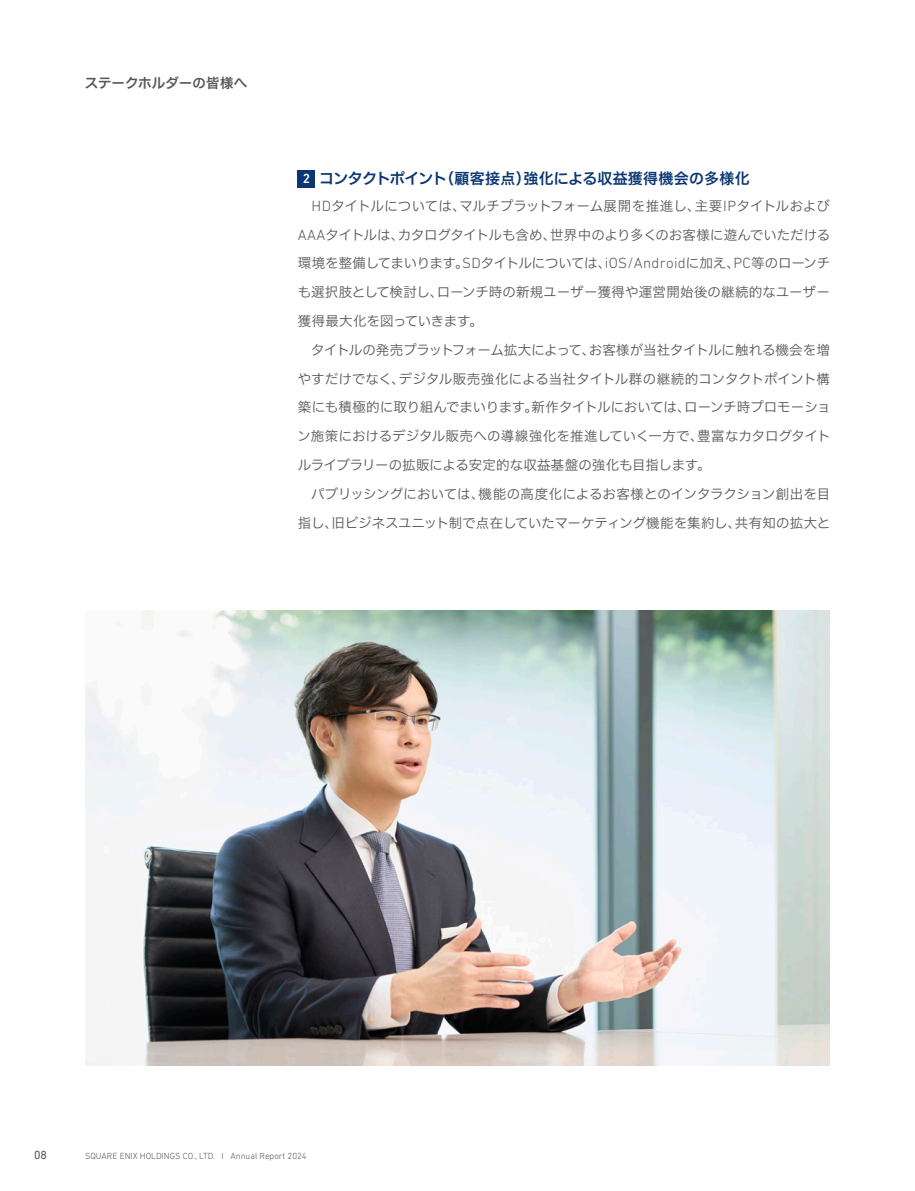
<style>
.page{position:relative;width:915px;height:1191px;background:#fff}
.page>*{position:absolute;margin:0;border:0;box-sizing:border-box;transform-origin:0 0}
.t1{font:15px "Hiragino UD Sans F Std N W6";letter-spacing:.005em;color:#0a3672}
.t2{font:13.5px/28.8px "Hiragino UD Sans F Std N W3";letter-spacing:-.005em;color:#57585a;text-align:justify}
.t3{font:13.5px "Hiragino UD Sans F Std N W6";color:#57585a}
.t4{font:12px "DIN Next LT Pro";color:#57585a}
.t5{font:300 9px "DIN Next LT Pro";color:#57585a}
.s1{font-family:"DIN Next LT Pro";font-weight:500;font-size:13.5px;color:#fff}
.s2{font-family:"DIN Next LT Pro";font-weight:300;font-size:15px}
</style>
<div class="page">
<div style="left:298px;top:170px;width:17px;height:17px;background:#0a3672"></div>
<img style="left:85px;top:610px;width:744px;height:455px">
<p class="t3" style="left:85px;top:73px;width:164px">ステークホルダーの皆様へ</p>
<p class="t1" style="left:302px;top:167px;width:448px"><span class="s1">2</span> コンタクトポイント（顧客接点）強化による収益獲得機会の多様化</p>
<p class="t2" style="left:297px;top:191px;width:534px;text-indent:14px"><span class="s2">HD</span>タイトルについては、マルチプラットフォーム展開を推進し、主要<span class="s2">IP</span>タイトルおよび<span class="s2">AAA</span>タイトルは、カタログタイトルも含め、世界中のより多くのお客様に遊んでいただける環境を整備してまいります。<span class="s2">SD</span>タイトルについては、<span class="s2">iOS/Android</span>に加え、<span class="s2">PC</span>等のローンチも選択肢として検討し、ローンチ時の新規ユーザー獲得や運営開始後の継続的なユーザー獲得最大化を図っていきます。</p>
<p class="t2" style="left:297px;top:334px;width:534px;text-indent:14px">タイトルの発売プラットフォーム拡大によって、お客様が当社タイトルに触れる機会を増やすだけでなく、デジタル販売強化による当社タイトル群の継続的コンタクトポイント構築にも積極的に取り組んでまいります。新作タイトルにおいては、ローンチ時プロモーション施策におけるデジタル販売への導線強化を推進していく一方で、豊富なカタログタイトルライブラリーの拡販による安定的な収益基盤の強化も目指します。</p>
<p class="t2" style="left:298px;top:478px;width:534px;text-align:right">パブリッシングにおいては、機能の高度化によるお客様とのインタラクション創出を目指し、旧ビジネスユニット制で点在していたマーケティング機能を集約し、共有知の拡大と</p>
<p class="t4" style="left:34px;top:1147px;width:15px">08</p>
<p class="t5" style="left:85px;top:1150px;width:223px">SQUARE ENIX HOLDINGS CO., LTD. I Annual Report 2024</p>
</div>
